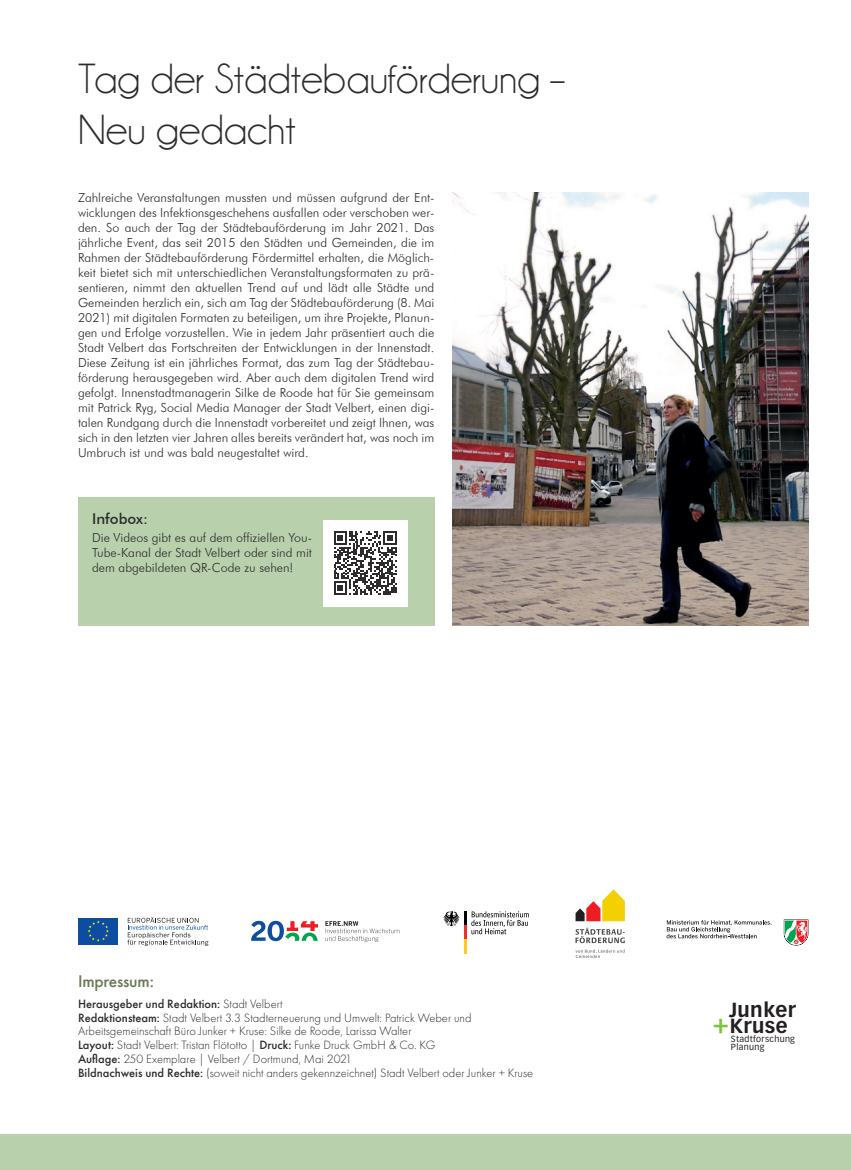
<style>
.page{position:relative;width:851px;height:1170px;background:#fff}
.page>*{position:absolute;margin:0;border:0;box-sizing:border-box;transform-origin:0 0}
.t1{font:42.5px/51px "Champagne&Limousines";color:#2e2b2c}
.t2{font:700 20px/15.8px "Vectora LT Std";letter-spacing:.02em;color:#231f20}
.t3{font:500 17.5px "Futura PT";letter-spacing:-.01em;color:#697952}
.t4{font:500 15px "Futura BT";color:#2e2b2c}
.t5{font:300 12.5px/15px "Futura BT";color:#2e2b2c;text-align:justify}
.t6{font:300 12.5px/13.8px "Futura PT";color:#2e2b2c}
.t7{font:8.75px/8.4px "Vectora LT Std";letter-spacing:.035em;color:#231f20}
.s1{font-weight:500}
.s2{font-family:"Alto";font-weight:500;font-size:37.12px;color:#7fc241}
</style>
<div class="page">
<div style="left:0;top:1134px;width:850px;height:35px;background:#b8d1ac"></div>
<svg style="left:575px;top:889px;width:49px;height:32px"></svg>
<svg style="left:575px;top:949px;width:49px;height:8px"></svg>
<svg style="left:575px;top:927px;width:49px;height:16px"></svg>
<svg style="left:783px;top:919px;width:25px;height:26px"></svg>
<svg style="left:666px;top:920px;width:105px;height:18px"></svg>
<svg style="left:443px;top:911px;width:85px;height:42px"></svg>
<svg style="left:251px;top:920px;width:67px;height:21px"></svg>
<svg style="left:325px;top:921px;width:74px;height:21px"></svg>
<div style="left:78px;top:917px;width:40px;height:27px;background:#0d4da1"></div>
<svg style="left:88px;top:920px;width:21px;height:21px"></svg>
<svg style="left:127px;top:917px;width:81px;height:28px"></svg>
<div style="left:78px;top:498px;width:356px;height:128px;background:#b8d1ac"></div>
<div style="left:322px;top:519px;width:85px;height:87px;background:#fff"></div>
<svg style="left:334px;top:531px;width:62px;height:63px"></svg>
<img style="left:452px;top:193px;width:356px;height:433px">
<h1 class="t1" style="left:78px;top:53px;width:488px">Tag der Städtebauförderung –<br>Neu gedacht</h1>
<p class="t5" style="left:78px;top:190px;width:358px">Zahlreiche Veranstaltungen mussten und müssen aufgrund der Ent&shy;wicklungen des Infektionsgeschehens ausfallen oder verschoben wer&shy;den. So auch der Tag der Städtebauförderung im Jahr 2021. Das jährliche Event, das seit 2015 den Städten und Gemeinden, die im Rahmen der Städtebauförderung Fördermittel erhalten, die Möglich&shy;keit bietet sich mit unterschiedlichen Veranstaltungsformaten zu prä&shy;sentieren, nimmt den aktuellen Trend auf und lädt alle Städte und Gemeinden herzlich ein, sich am Tag der Städtebauförderung (8. Mai 2021) mit digitalen Formaten zu beteiligen, um ihre Projekte, Planun&shy;gen und Erfolge vorzustellen. Wie in jedem Jahr präsentiert auch die Stadt Velbert das Fortschreiten der Entwicklungen in der Innenstadt.<br>Diese Zeitung ist ein jährliches Format, das zum Tag der Städtebau&shy;förderung herausgegeben wird. Aber auch dem digitalen Trend wird gefolgt. Innenstadtmanagerin Silke de Roode hat für Sie gemeinsam mit Patrick Ryg, Social Media Manager der Stadt Velbert, einen digi&shy;talen Rundgang durch die Innenstadt vorbereitet und zeigt Ihnen, was sich in den letzten vier Jahren alles bereits verändert hat, was noch im Umbruch ist und was bald neugestaltet wird.</p>
<p class="t4" style="left:92px;top:509px;width:57px">Infobox:</p>
<p class="t5" style="left:92px;top:530px;width:221px">Die Videos gibt es auf dem offiziellen You-Tube-Kanal der Stadt Velbert oder sind mit dem abgebildeten QR-Code zu sehen!</p>
<h3 class="t3" style="left:78px;top:970px;width:77px">Impressum:</h3>
<p class="t6" style="left:78px;top:996px;width:457px"><span class="s1">Herausgeber und Redaktion:</span> Stadt Velbert<br><span class="s1">Redaktionsteam:</span> Stadt Velbert 3.3 Stadterneuerung und Umwelt: Patrick Weber und Arbeitsgemeinschaft Büro Junker + Kruse: Silke de Roode, Larissa Walter<br><span class="s1">Layout:</span> Stadt Velbert: Tristan Flötotto | <span class="s1">Druck:</span> Funke Druck GmbH &amp; Co. KG<br><span class="s1">Auflage:</span> 250 Exemplare | Velbert / Dortmund, Mai 2021<br><span class="s1">Bildnachweis und Rechte:</span> (soweit nicht anders gekennzeichnet) Stadt Velbert oder Junker + Kruse</p>
<h2 class="t2" style="left:710px;top:1002px;width:87px;text-indent:18px">Junker <span class="s2">+</span>Kruse</h2>
<p class="t7" style="left:730px;top:1034px;width:66px">Stadtforschung<br>Planung</p>
</div>
